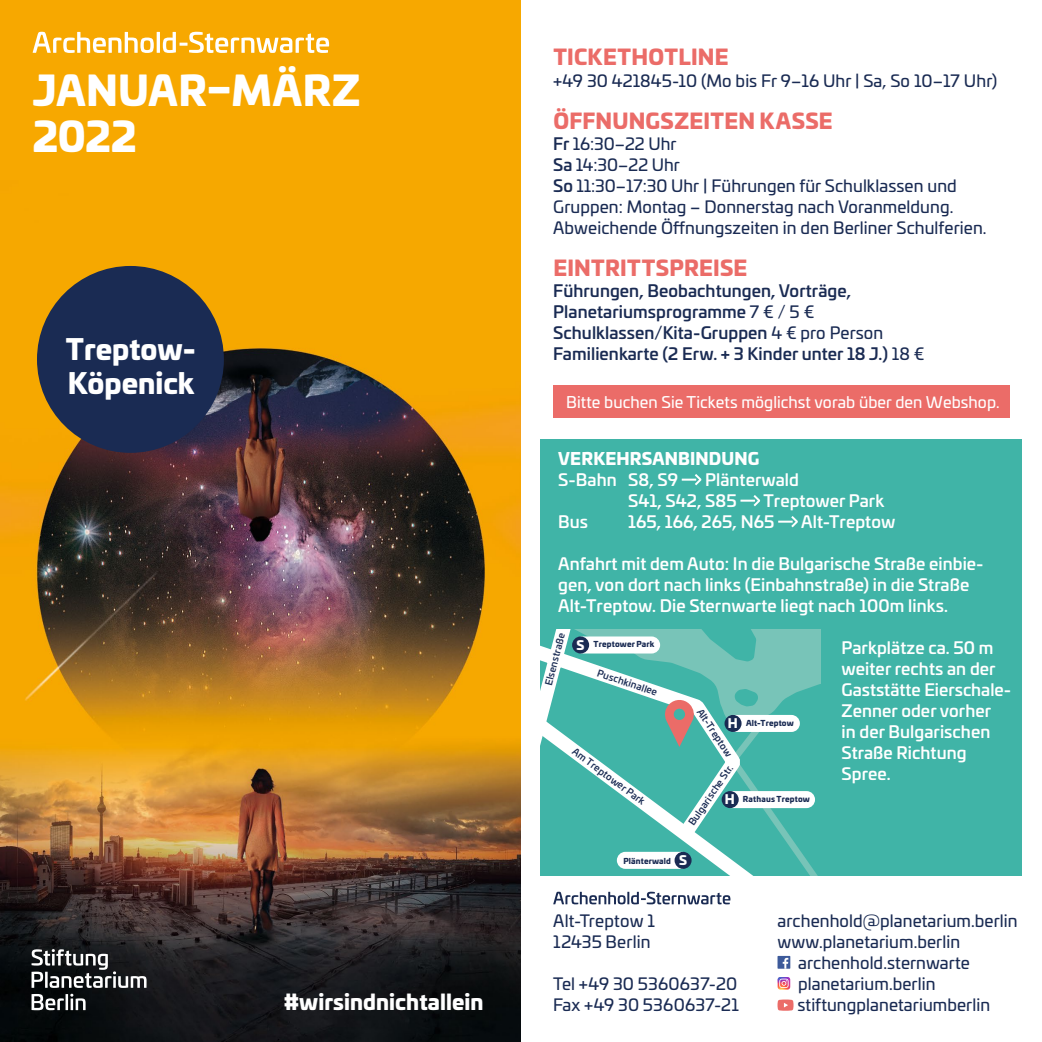
<style>
.page{position:relative;width:1042px;height:1042px;background:#fff}
.page>*{position:absolute;margin:0;border:0;box-sizing:border-box;transform-origin:0 0}
.t1{font:900 40.25px/46.4px "Univia Pro";letter-spacing:.005em;color:#fff}
.t2{font:900 28px/33.6px "Univia Pro";color:#fff}
.t3{font:900 21px "Univia Pro";letter-spacing:.01em;color:#eb6c68}
.t4{font:900 21px "Univia Pro";letter-spacing:.005em;color:#fff}
.t5{font:16.62px/21px "Univia Pro";letter-spacing:.005em;color:#1a2b53}
.t6{font:500 16.62px/21px "Univia Pro";letter-spacing:.005em;color:#fff}
.t7{font:500 16.62px/21px "Univia Pro";letter-spacing:.005em;color:#1a2b53}
.t8{font:900 16.62px "Univia Pro";letter-spacing:.01em;color:#fff}
.t9{font:15.75px "Univia Pro";letter-spacing:.005em;color:#fff}
.t10{font:500 9.45px "Univia Pro";color:#1a2b53}
.t11{font:900 7.7px "Univia Pro";letter-spacing:.02em;color:#1a2b53}
.s1{font-weight:500}
.s2{font-weight:400}
.s3{font-size:12.6px;color:#fff}
</style>
<div class="page">
<div style="left:0;top:0;width:521px;height:1042px;background:#f7a800"></div>
<img style="left:0;top:266px;width:521px;height:776px">
<svg style="left:33px;top:32px;width:121px;height:21px"></svg>
<hr style="left:157px;top:32px;width:3px;height:21px;background:#fff">
<svg style="left:163px;top:32px;width:166px;height:21px"></svg>
<svg style="left:32px;top:949px;width:115px;height:61px;background:#454749"></svg>
<div style="left:37px;top:266px;width:187px;height:187px;background:#1a2b53;border-radius:50%"></div>
<svg style="left:553px;top:891px;width:177px;height:13px"></svg>
<div style="left:777px;top:956px;width:13px;height:12px;background:#3d5a9a"></div>
<svg style="left:782px;top:958px;width:6px;height:10px"></svg>
<svg style="left:777px;top:977px;width:13px;height:12px"></svg>
<svg style="left:777px;top:999px;width:16px;height:11px"></svg>
<div style="left:553px;top:385px;width:456px;height:33px;background:#eb6c68"></div>
<div style="left:541px;top:439px;width:481px;height:436px;background:#40b4a7"></div>
<svg style="left:541px;top:649px;width:276px;height:223px"></svg>
<svg style="left:541px;top:630px;width:215px;height:31px"></svg>
<div style="left:572px;top:636px;width:17px;height:17px;background:#1a2b53;border-radius:50%"></div>
<svg style="left:617px;top:852px;width:63px;height:17px"></svg>
<div style="left:674px;top:852px;width:17px;height:17px;background:#1a2b53;border-radius:50%"></div>
<svg style="left:721px;top:791px;width:18px;height:17px"></svg>
<svg style="left:724px;top:689px;width:93px;height:186px"></svg>
<div style="left:724px;top:715px;width:17px;height:17px;background:#1a2b53;border-radius:50%"></div>
<svg style="left:682px;top:474px;width:19px;height:11px"></svg>
<svg style="left:740px;top:495px;width:20px;height:11px"></svg>
<svg style="left:778px;top:516px;width:20px;height:11px"></svg>
<h1 class="t1" style="left:33px;top:64px;width:329px">JANUAR–MÄRZ<br>2022</h1>
<h2 class="t2" style="left:66px;top:330px;width:131px">Treptow-<br>Köpenick</h2>
<p class="t4" style="left:284px;top:985px;width:201px">#wirsindnichtallein</p>
<p class="t3" style="left:553px;top:40px;width:177px">TICKETHOTLINE</p>
<p class="t5" style="left:553px;top:69px;width:445px">+49 30 421845-10 (Mo bis Fr 9–16 Uhr | Sa, So 10–17 Uhr)</p>
<p class="t3" style="left:553px;top:103px;width:281px">ÖFFNUNGSZEITEN KASSE</p>
<p class="t5" style="left:553px;top:132px;width:435px"><span class="s1">Fr</span> 16:30–22 Uhr<br><span class="s1">Sa</span> 14:30–22 Uhr<br><span class="s1">So</span> 11:30–17:30 Uhr | Führungen für Schulklassen und Gruppen: Montag – Donnerstag nach Voranmeldung.<br>Abweichende Öffnungszeiten in den Berliner Schulferien.</p>
<p class="t3" style="left:553px;top:250px;width:196px">EINTRITTSPREISE</p>
<p class="t7" style="left:553px;top:279px;width:373px">Führungen, Beobachtungen, Vorträge, Planetariumsprogramme <span class="s2">7 € / 5 € </span>Schulklassen/Kita-Gruppen <span class="s2">4 € pro Person </span>Familienkarte (2 Erw. + 3 Kinder unter 18 J.) <span class="s2">18 €</span></p>
<p class="t9" style="left:566px;top:390px;width:435px">Bitte buchen Sie Tickets möglichst vorab über den Webshop.</p>
<p class="t8" style="left:558px;top:444px;width:202px">VERKEHRSANBINDUNG</p>
<p class="t6" style="left:558px;top:468px;width:121px">S-Bahn S8, S9</p>
<p class="t6" style="left:628px;top:468px;width:172px;text-indent:77px">Plänterwald<br>S41, S42, S85</p>
<p class="t6" style="left:763px;top:489px;width:122px">Treptower Park</p>
<p class="t6" style="left:558px;top:510px;width:31px">Bus</p>
<p class="t6" style="left:628px;top:510px;width:148px">165, 166, 265, N65</p>
<p class="t6" style="left:801px;top:510px;width:96px">Alt-Treptow</p>
<p class="t6" style="left:558px;top:552px;width:427px">Anfahrt mit dem Auto: In die Bulgarische Straße einbie&shy;gen, von dort nach links (Einbahnstraße) in die Straße<br>Alt-Treptow. Die Sternwarte liegt nach 100m links.</p>
<p class="t6" style="left:841px;top:636px;width:171px">Parkplätze ca. 50 m weiter rechts an der<br>Gaststätte Eierschale-<br>Zenner oder vorher<br>in der Bulgarischen<br>Straße Richtung<br>Spree.</p>
<p class="t10" style="left:541px;top:683px;width:55px;rotate:-75deg">Elsenstraße</p>
<p class="t11" style="left:576px;top:638px;width:79px"><span class="s3">S</span> Treptower Park</p>
<p class="t10" style="left:600px;top:665px;width:64px;rotate:19deg">Puschkinallee</p>
<p class="t10" style="left:705px;top:706px;width:56px;rotate:56deg">Alt-Treptow</p>
<p class="t11" style="left:728px;top:717px;width:67px"><span class="s3">H</span> Alt-Treptow</p>
<p class="t10" style="left:577px;top:745px;width:89px;rotate:36deg">Am Treptower Park</p>
<p class="t10" style="left:685px;top:820px;width:72px;rotate:-56deg">Bulgarische Str.</p>
<p class="t11" style="left:725px;top:793px;width:86px"><span class="s3">H</span> Rathaus Treptow</p>
<p class="t11" style="left:623px;top:854px;width:65px">Plänterwald <span class="s3">S</span></p>
<p class="t5" style="left:553px;top:909px;width:103px">Alt-Treptow 1<br>12435 Berlin</p>
<p class="t5" style="left:553px;top:972px;width:187px">Tel +49 30 5360637-20<br>Fax +49 30 5360637-21</p>
<p class="t5" style="left:777px;top:909px;width:242px">archenhold@planetarium.berlin</p>
<p class="t5" style="left:777px;top:930px;width:184px">www.planetarium.berlin</p>
<p class="t5" style="left:798px;top:951px;width:173px">archenhold.sternwarte</p>
<p class="t5" style="left:798px;top:972px;width:139px">planetarium.berlin</p>
<p class="t5" style="left:797px;top:993px;width:194px">stiftungplanetariumberlin</p>
</div>
